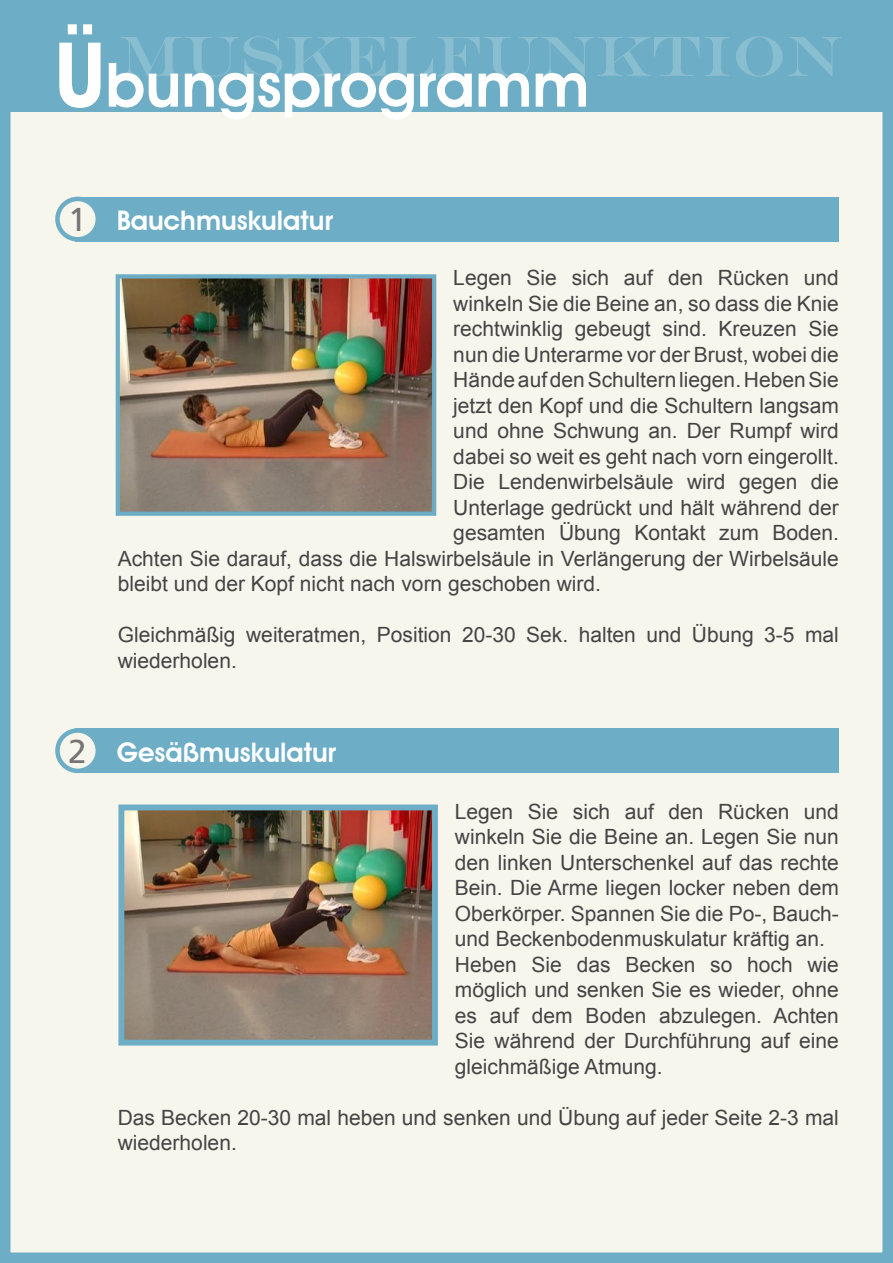
<style>
.page{position:relative;width:893px;height:1263px;background:#fff}
.page>*{position:absolute;margin:0;border:0;box-sizing:border-box;transform-origin:0 0}
.t1{font:600 61.5px "Avant Garde IT Cby BT";color:#fff}
.t2{font:57px "Engravers";color:#fff}
.t3{font:600 27px "Avant Garde IT Cby BT";color:#fff}
.t4{font:21px/25.5px "Arial";color:#444}
.s1{font-size:90px}
.s2{font-family:"Frutiger";font-weight:400;font-size:33px;color:#747474}
</style>
<div class="page">
<div style="left:5px;top:5px;width:883px;height:1253px;background:#f7f6ed"></div>
<div style="left:0;top:0;width:893px;height:1263px;border:10px solid #6dadc5"></div>
<div style="left:1px;top:1px;width:891px;height:110px;background:#6dadc5"></div>
<div style="left:0;top:0;width:893px;height:112px;border:2px solid #6dadc5"></div>
<div style="left:76px;top:197px;width:763px;height:44px;background:#6dadc5"></div>
<div style="left:57px;top:199px;width:41px;height:40px;background:#f7f6ed;border-radius:50%"></div>
<div style="left:55px;top:197px;width:45px;height:45px;border:5px solid #6dadc5;border-radius:50%"></div>
<img style="left:121px;top:279px;width:310px;height:232px">
<div style="left:116px;top:274px;width:320px;height:242px;border:4px solid #6dadc5"></div>
<div style="left:76px;top:728px;width:763px;height:45px;background:#6dadc5"></div>
<div style="left:57px;top:730px;width:41px;height:41px;background:#f7f6ed;border-radius:50%"></div>
<div style="left:55px;top:728px;width:45px;height:45px;border:5px solid #6dadc5;border-radius:50%"></div>
<img style="left:125px;top:811px;width:306px;height:227px">
<div style="left:118px;top:804px;width:320px;height:241px;border:6px solid #6dadc5"></div>
<h1 class="t1" style="left:54px;top:48px;width:537px"><span class="s1">Ü</span>bungsprogramm</h1>
<h2 class="t2" style="left:119px;top:23px;width:725px">MUSKELFUNKTION</h2>
<p class="t3" style="left:68px;top:204px;width:266px"><span class="s2">1</span> Bauchmuskulatur</p>
<p class="t4" style="left:453px;top:265px;width:387px">Legen Sie sich auf den Rücken und</p>
<p class="t4" style="left:453px;top:291px;width:387px">winkeln Sie die Beine an, so dass die Knie</p>
<p class="t4" style="left:453px;top:316px;width:387px">rechtwinklig gebeugt sind. Kreuzen Sie</p>
<p class="t4" style="left:453px;top:342px;width:387px">nun die Unterarme vor der Brust, wobei die</p>
<p class="t4" style="left:453px;top:367px;width:387px">Hände auf den Schultern liegen. Heben Sie</p>
<p class="t4" style="left:453px;top:393px;width:387px">jetzt den Kopf und die Schultern langsam</p>
<p class="t4" style="left:453px;top:418px;width:387px">und ohne Schwung an. Der Rumpf wird</p>
<p class="t4" style="left:453px;top:444px;width:387px">dabei so weit es geht nach vorn eingerollt.</p>
<p class="t4" style="left:453px;top:469px;width:387px">Die Lendenwirbelsäule wird gegen die</p>
<p class="t4" style="left:453px;top:495px;width:387px">Unterlage gedrückt und hält während der</p>
<p class="t4" style="left:453px;top:520px;width:387px">gesamten Übung Kontakt zum Boden.</p>
<p class="t4" style="left:118px;top:546px;width:723px">Achten Sie darauf, dass die Halswirbelsäule in Verlängerung der Wirbelsäule</p>
<p class="t4" style="left:118px;top:571px;width:485px">bleibt und der Kopf nicht nach vorn geschoben wird.</p>
<p class="t4" style="left:118px;top:622px;width:723px">Gleichmäßig weiteratmen, Position 20-30 Sek. halten und Übung 3-5 mal wiederholen.</p>
<p class="t3" style="left:68px;top:736px;width:269px"><span class="s2">2</span> Gesäßmuskulatur</p>
<p class="t4" style="left:455px;top:799px;width:386px">Legen Sie sich auf den Rücken und winkeln Sie die Beine an. Legen Sie nun den linken Unterschenkel auf das rechte Bein. Die Arme liegen locker neben dem Oberkörper. Spannen Sie die Po-, Bauch&shy;und Beckenbodenmuskulatur kräftig an.<br>Heben Sie das Becken so hoch wie möglich und senken Sie es wieder, ohne es auf dem Boden abzulegen. Achten Sie während der Durchführung auf eine gleichmäßige Atmung.</p>
<p class="t4" style="left:118px;top:1105px;width:723px">Das Becken 20-30 mal heben und senken und Übung auf jeder Seite 2-3 mal wiederholen.</p>
</div>
